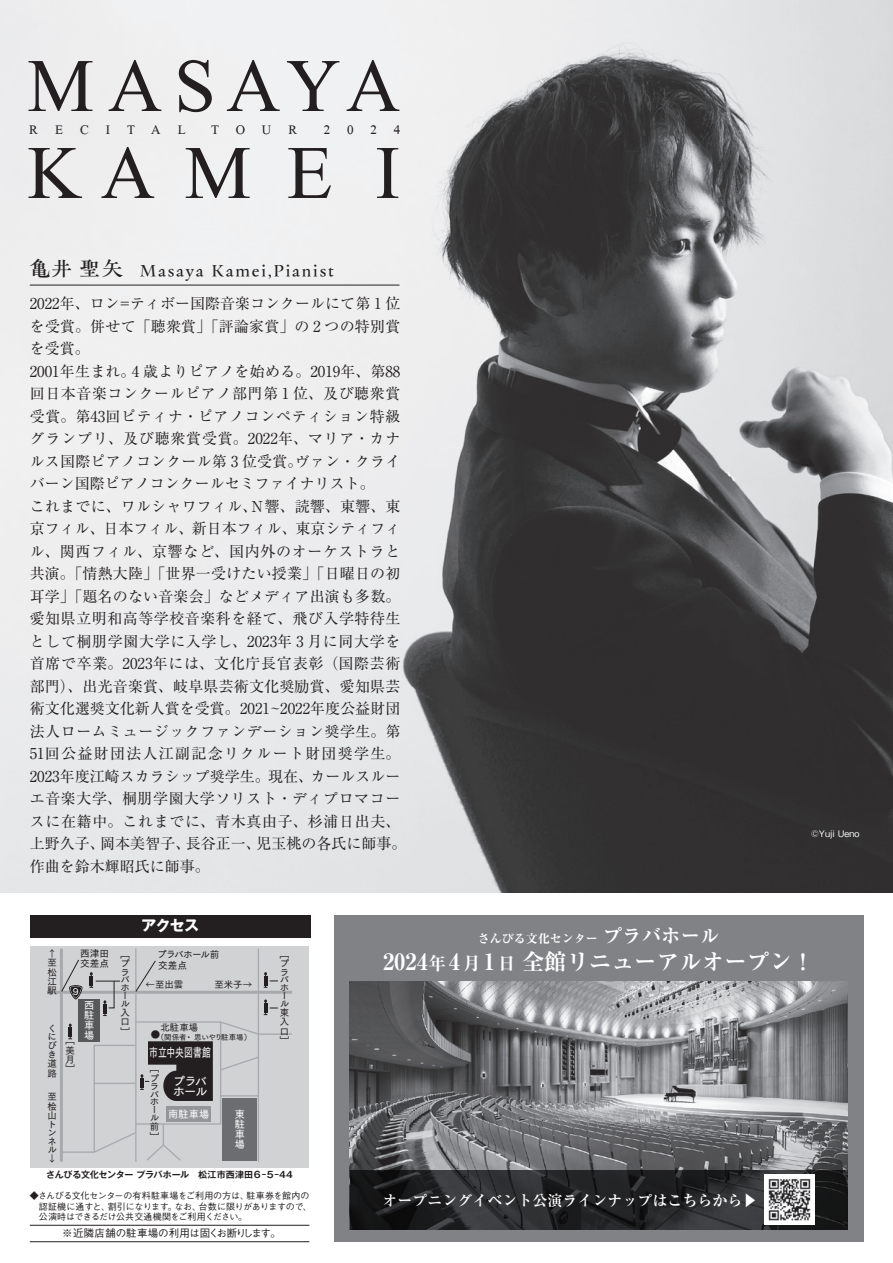
<style>
.page{position:relative;width:893px;height:1263px;background:#fff}
.page>*{position:absolute;margin:0;border:0;box-sizing:border-box;transform-origin:0 0}
.t1{font:112.5px/87px "Microsoft Himalaya";letter-spacing:.125em;color:#231f20}
.t2{font:700 expanded 22.5px "Ryumin Pr 6 N";color:#fff}
.t3{font:19.5px "Microsoft Himalaya";letter-spacing:.865em;color:#231f20}
.t4{font:18px "P Kasumi Shirafuji Min 2 M";letter-spacing:.1em;color:#231f20}
.t5{font:15px/22.5px "Ryumin Pr 6 N";letter-spacing:.015em;color:#231f20}
.t6{font:700 15px "Ryumin Pr 6 N";color:#fff}
.t7{font:700 15px "Gothic MB101 Pr 6 N";color:#fff}
.t8{font:12.3px "Tsuku Go Pr 5 N D";letter-spacing:.005em;color:#fff;scale:.72 1}
.t9{font:12.3px/10.2px "Tsuku Go Pr 5 N D";letter-spacing:-.02em;color:#fff}
.t10{font:700 expanded 12px "Ryumin Pr 6 N";color:#fff}
.t11{font:500 10.5px "Gothic BBB Pr 6 N";letter-spacing:-.005em;color:#231f20}
.t12{font:10.2px/10.2px "Tsuku Go Pr 5 N D";color:#fff;text-align:justify}
.t13{font:9.6px/10.5px "Tsuku Go Pr 5 N D";letter-spacing:-.065em;color:#231f20}
.t14{font:9.6px/10.5px "Tsuku Go Pr 5 N D";letter-spacing:-.01em;color:#231f20}
.t15{font:9.45px/9.4px "Tsuku Go Pr 5 N D";color:#231f20}
.t16{font:9.3px "Tsuku Go Pr 5 N D";color:#fff}
.t17{font:500 9px/10.5px "Gothic BBB Pr 6 N";letter-spacing:-.025em;color:#231f20}
.t18{font:700 9px "Gothic MB101 Pr 6 N De";letter-spacing:-.025em;color:#231f20}
.t19{font:500 9px "Gothic BBB Pr 6 N";color:#fff}
.t20{font:7.5px "Tsuku Go Pr 5 N D";letter-spacing:-.02em;color:#231f20}
.s1{font-size:22.5px}
.s2{font-size:19.5px}
.s3{font-size:18px}
</style>
<div class="page">
<img style="left:0;top:0;width:893px;height:893px">
<div style="left:334px;top:915px;width:529px;height:327px;background:#808285"></div>
<div style="left:30px;top:946px;width:279px;height:221px;background:#d1d2d4"></div>
<div style="left:30px;top:915px;width:280px;height:22px;background:#231f20"></div>
<hr style="left:30px;top:1225px;width:279px;height:1px;background:#231f20">
<hr style="left:30px;top:1241px;width:279px;height:1px;background:#231f20">
<hr style="left:47px;top:991px;width:245px;height:3px;background:#a8a9ad">
<hr style="left:60px;top:948px;width:3px;height:213px;background:#a8a9ad">
<hr style="left:135px;top:948px;width:2px;height:213px;background:#a8a9ad">
<hr style="left:258px;top:948px;width:1px;height:213px;background:#a8a9ad">
<svg style="left:60px;top:959px;width:232px;height:203px"></svg>
<hr style="left:30px;top:285px;width:369px;height:1px;background:#231f20">
<img style="left:350px;top:981px;width:498px;height:189px">
<svg style="left:350px;top:1170px;width:498px;height:60px;background:#262728"></svg>
<img style="left:765px;top:1175px;width:50px;height:50px">
<h1 class="t1" style="left:27px;top:29px;width:374px">MASAYA<br>KAMEI</h1>
<h3 class="t3" style="left:29px;top:116px;width:158px">RECITAL</h3>
<h3 class="t3" style="left:211px;top:116px;width:88px">TOUR</h3>
<h3 class="t3" style="left:324px;top:116px;width:78px">2024</h3>
<p class="t4" style="left:28px;top:260px;width:308px"><span class="s1">亀井 聖矢</span> Masaya Kamei,Pianist</p>
<p class="t5" style="left:30px;top:291px;width:378px">2022年、ロン=ティボー国際音楽コンクールにて第1位を受賞。併せて「聴衆賞」「評論家賞」の2つの特別賞を受賞。<br>2001年生まれ。4歳よりピアノを始める。2019年、第88回日本音楽コンクールピアノ部門第1位、及び聴衆賞受賞。第43回ピティナ・ピアノコンペティション特級グランプリ、及び聴衆賞受賞。2022年、マリア・カナルス国際ピアノコンクール第3位受賞。ヴァン・クライバーン国際ピアノコンクールセミファイナリスト。<br>これまでに、ワルシャワフィル、Ｎ響、読響、東響、東京フィル、日本フィル、新日本フィル、東京シティフィル、関西フィル、京響など、国内外のオーケストラと共演。「情熱大陸」「世界一受けたい授業」「日曜日の初耳学」「題名のない音楽会」などメディア出演も多数。愛知県立明和高等学校音楽科を経て、飛び入学特待生として桐朋学園大学に入学し、2023年3月に同大学を首席で卒業。2023年には、文化庁長官表彰（国際芸術部門）、出光音楽賞、岐阜県芸術文化奨励賞、愛知県芸術文化選奨文化新人賞を受賞。2021~2022年度公益財団法人ロームミュージックファンデーション奨学生。第<br>51回公益財団法人江副記念リクルート財団奨学生。<br>2023年度江崎スカラシップ奨学生。現在、カールスルーエ音楽大学、桐朋学園大学ソリスト・ディプロマコースに在籍中。これまでに、青木真由子、杉浦日出夫、上野久子、岡本美智子、長谷正一、児玉桃の各氏に師事。作曲を鈴木輝昭氏に師事。</p>
<p class="t19" style="left:811px;top:826px;width:50px">©Yuji Ueno</p>
<p class="t15" style="left:48px;top:948px;width:11px">↑至松江駅</p>
<p class="t15" style="left:48px;top:1023px;width:11px;line-height:9px">くにびき道路</p>
<p class="t15" style="left:48px;top:1091px;width:11px;line-height:8.9px">至桧山トンネル↓</p>
<p class="t7" style="left:141px;top:913px;width:59px">アクセス</p>
<p class="t14" style="left:80px;top:947px;width:30px">西津田交差点</p>
<p class="t13" style="left:157px;top:948px;width:64px">プラバホール前交差点</p>
<p class="t15" style="left:215px;top:979px;width:39px">至米子→</p>
<p class="t15" style="left:121px;top:949px;width:11px">﹇プ</p>
<p class="t15" style="left:121px;top:968px;width:10px;line-height:7.4px;text-align:justify">ラバホ</p>
<p class="t15" style="left:121px;top:991px;width:10px;line-height:7.9px">ール</p>
<p class="t15" style="left:121px;top:1007px;width:11px">入口﹈</p>
<p class="t15" style="left:146px;top:979px;width:39px">←至出雲</p>
<p class="t16" style="left:71px;top:983px;width:11px">９</p>
<p class="t12" style="left:84px;top:999px;width:11px">西駐車場</p>
<p class="t15" style="left:161px;top:1022px;width:39px">北駐車場</p>
<p class="t20" style="left:157px;top:1030px;width:96px">（関係者・ 思いやり駐車場）</p>
<p class="t15" style="left:151px;top:1029px;width:11px">●</p>
<p class="t15" style="left:66px;top:1035px;width:11px">﹇美月﹈</p>
<p class="t8" style="left:149px;top:1042px;width:87px">市立中央図書館</p>
<p class="t15" style="left:150px;top:1063px;width:11px">﹇プ</p>
<p class="t15" style="left:150px;top:1082px;width:10px;line-height:7.4px;text-align:justify">ラバホ</p>
<p class="t15" style="left:150px;top:1105px;width:10px;line-height:7.9px">ール</p>
<p class="t15" style="left:150px;top:1121px;width:11px">前﹈</p>
<p class="t9" style="left:173px;top:1075px;width:36px">プラバホール</p>
<p class="t12" style="left:168px;top:1108px;width:42px">南駐車場</p>
<p class="t12" style="left:235px;top:1108px;width:11px">東駐車場</p>
<p class="t15" style="left:280px;top:949px;width:11px">﹇プ</p>
<p class="t15" style="left:280px;top:968px;width:10px;line-height:7.4px;text-align:justify">ラバホ</p>
<p class="t15" style="left:280px;top:991px;width:10px;line-height:7.9px">ール</p>
<p class="t15" style="left:280px;top:1007px;width:11px">東入口﹈</p>
<p class="t18" style="left:46px;top:1167px;width:249px">さんびる文化センター プラバホール　松江市西津田６-５-44</p>
<p class="t17" style="left:39px;top:1190px;width:275px;text-indent:-9px">◆さんびる文化センターの有料駐車場をご利用の方は、駐車券を館内の認証機に通すと、割引になります。なお、台数に限りがありますので、公演時はできるだけ公共交通機関をご利用ください。</p>
<p class="t11" style="left:62px;top:1225px;width:220px">※近隣店舗の駐車場の利用は固くお断りします。</p>
<p class="t10" style="left:478px;top:929px;width:243px">さんびる文化センター<span class="s2">プラバホール</span></p>
<h2 class="t2" style="left:383px;top:943px;width:433px">2024<span class="s3">年</span>4 <span class="s3">月</span> 1 <span class="s3">日</span> 全館リニューアルオープン！</h2>
<p class="t6" style="left:383px;top:1189px;width:376px">オープニングイベント公演ラインナップはこちらから▶</p>
</div>
